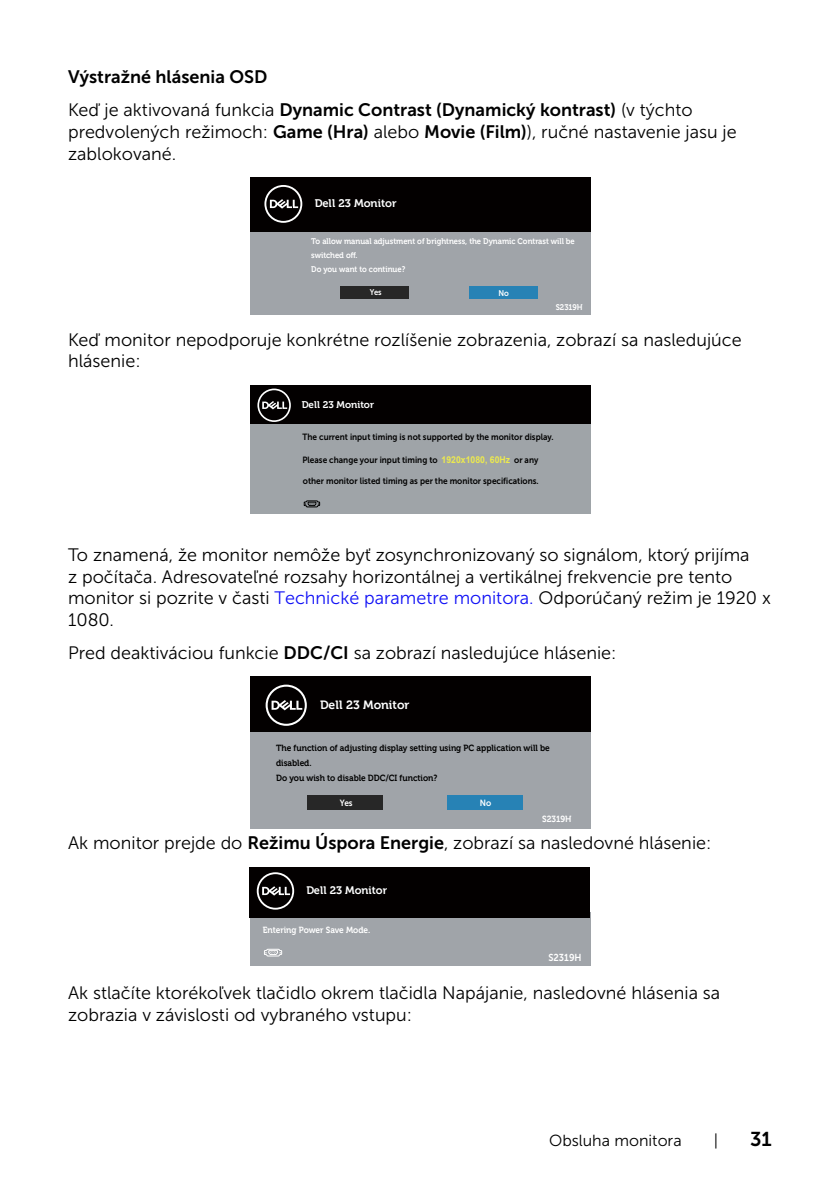
<style>
.page{position:relative;width:840px;height:1191px;background:#fff}
.page>*{position:absolute;margin:0;border:0;box-sizing:border-box;transform-origin:0 0}
.t1{font:20px "Museo Sans For Dell 700";color:#000}
.text{font:18px/21.6px "Museo Sans For Dell 300";color:#000}
.text-2{font:18px "Museo Sans For Dell 700";color:#000}
.t2{font:16px "Museo Sans For Dell 300";color:#000}
.t3{font:700 12px "Museo For Dell";color:#fff}
.t4{font:700 11.2px "Museo For Dell";color:#fff}
.t5{font:700 11px "Museo For Dell";color:#fff}
.t6{font:10px "Museo Sans For Dell 700";color:#fff;scale:.92 1}
.t7{font:700 9.8px "Museo For Dell";color:#fff}
.t8{font:9px "Museo Sans For Dell 700";color:#000;scale:.92 1}
.t9{font:700 9px/15.2px "Museo For Dell";color:#000;scale:.92 1}
.t10{font:700 9px "Museo For Dell";color:#fff;scale:.92 1}
.t11{font:9px "Museo Sans For Dell 700";color:#fff;scale:.92 1}
.t12{font:700 8.2px/14px "Museo For Dell";color:#fff;scale:.92 1}
.t13{font:8.2px "Museo Sans For Dell 700";color:#fff;scale:.92 1}
.s1{font-family:"Museo Sans For Dell 700"}
.s2{font-family:"Arial";font-weight:700;font-size:9.4px;color:#ece94f}
.s3{color:#1111f6}
</style>
<div class="page">
<div style="left:249px;top:197px;width:341px;height:117px;background:#a0a4a9"></div>
<div style="left:250px;top:177px;width:340px;height:55px;background:#030000"></div>
<div style="left:468px;top:286px;width:69px;height:13px;background:#2782b5"></div>
<div style="left:340px;top:286px;width:69px;height:13px;background:#272727"></div>
<svg style="left:264px;top:185px;width:38px;height:38px"></svg>
<div style="left:249px;top:403px;width:341px;height:110px;background:#9fa4a8"></div>
<div style="left:250px;top:385px;width:340px;height:39px;background:#030000"></div>
<svg style="left:303px;top:500px;width:17px;height:8px"></svg>
<svg style="left:257px;top:388px;width:34px;height:34px"></svg>
<div style="left:249px;top:711px;width:341px;height:118px;background:#a0a4a9"></div>
<div style="left:250px;top:676px;width:340px;height:56px;background:#030000"></div>
<div style="left:307px;top:796px;width:75px;height:14px;background:#272727"></div>
<svg style="left:265px;top:684px;width:41px;height:42px"></svg>
<div style="left:447px;top:796px;width:75px;height:14px;background:#2782b5"></div>
<div style="left:249px;top:912px;width:341px;height:53px;background:#a0a4a9"></div>
<svg style="left:264px;top:948px;width:18px;height:9px"></svg>
<div style="left:249px;top:867px;width:341px;height:50px;background:#030000"></div>
<svg style="left:256px;top:872px;width:38px;height:37px"></svg>
<p class="text-2" style="left:68px;top:67px;width:201px">Výstražné hlásenia OSD</p>
<p class="text" style="left:68px;top:99px;width:669px">Keď je aktivovaná funkcia <span class="s1">Dynamic Contrast (Dynamický kontrast)</span> (v týchto predvolených režimoch: <span class="s1">Game (Hra)</span> alebo <span class="s1">Movie (Film)</span>), ručné nastavenie jasu je zablokované.</p>
<p class="t4" style="left:314px;top:197px;width:83px">Dell 23 Monitor</p>
<p class="t12" style="left:311px;top:234px;width:288px">To allow manual adjustment of brightness, the Dynamic Contrast will be</p>
<p class="t12" style="left:311px;top:248px;width:104px">switched off.<br>Do you want to continue?</p>
<p class="t13" style="left:369px;top:288px;width:14px">Yes</p>
<p class="t13" style="left:498px;top:288px;width:13px">No</p>
<p class="t12" style="left:555px;top:300px;width:31px">S2319H</p>
<p class="text" style="left:68px;top:329px;width:674px">Keď monitor nepodporuje konkrétne rozlíšenie zobrazenia, zobrazí sa nasledujúce hlásenie:</p>
<p class="t7" style="left:301px;top:399px;width:74px">Dell 23 Monitor</p>
<p class="t8" style="left:302px;top:432px;width:274px">The current input timing is not supported by the monitor display.</p>
<p class="t8" style="left:302px;top:455px;width:258px">Please change your input timing to <span class="s2">1920x1080, 60Hz</span> or any</p>
<p class="t8" style="left:303px;top:476px;width:258px">other monitor listed timing as per the monitor specifications.</p>
<p class="text" style="left:68px;top:544px;width:704px">To znamená, že monitor nemôže byť zosynchronizovaný so signálom, ktorý prijíma<br>z počítača. Adresovateľné rozsahy horizontálnej a vertikálnej frekvencie pre tento monitor si pozrite v časti <span class="s3">Technické parametre monitora.</span> Odporúčaný režim je 1920 x 1080.</p>
<p class="text" style="left:68px;top:642px;width:549px">Pred deaktiváciou funkcie <span class="s1">DDC/CI</span> sa zobrazí nasledujúce hlásenie:</p>
<p class="t3" style="left:320px;top:698px;width:91px">Dell 23 Monitor</p>
<p class="t9" style="left:276px;top:740px;width:299px">The function of adjusting display setting using PC application will be disabled.<br>Do you wish to disable DDC/CI function?</p>
<p class="t11" style="left:339px;top:797px;width:15px">Yes</p>
<p class="t11" style="left:479px;top:798px;width:14px">No</p>
<p class="text" style="left:68px;top:832px;width:644px">Ak monitor prejde do <span class="s1">Režimu Úspora Energie</span>, zobrazí sa nasledovné hlásenie:</p>
<p class="t10" style="left:542px;top:813px;width:33px">S2319H</p>
<p class="t5" style="left:306px;top:884px;width:82px">Dell 23 Monitor</p>
<p class="t10" style="left:262px;top:925px;width:118px">Entering Power Save Mode.</p>
<p class="t6" style="left:548px;top:952px;width:38px">S2319H</p>
<p class="text" style="left:68px;top:982px;width:653px">Ak stlačíte ktorékoľvek tlačidlo okrem tlačidla Napájanie, nasledovné hlásenia sa zobrazia v závislosti od vybraného vstupu:</p>
<p class="t2" style="left:549px;top:1131px;width:134px">Obsluha monitora</p>
<p class="t2" style="left:713px;top:1131px;width:6px">|</p>
<p class="t1" style="left:749px;top:1127px;width:23px">31</p>
</div>
